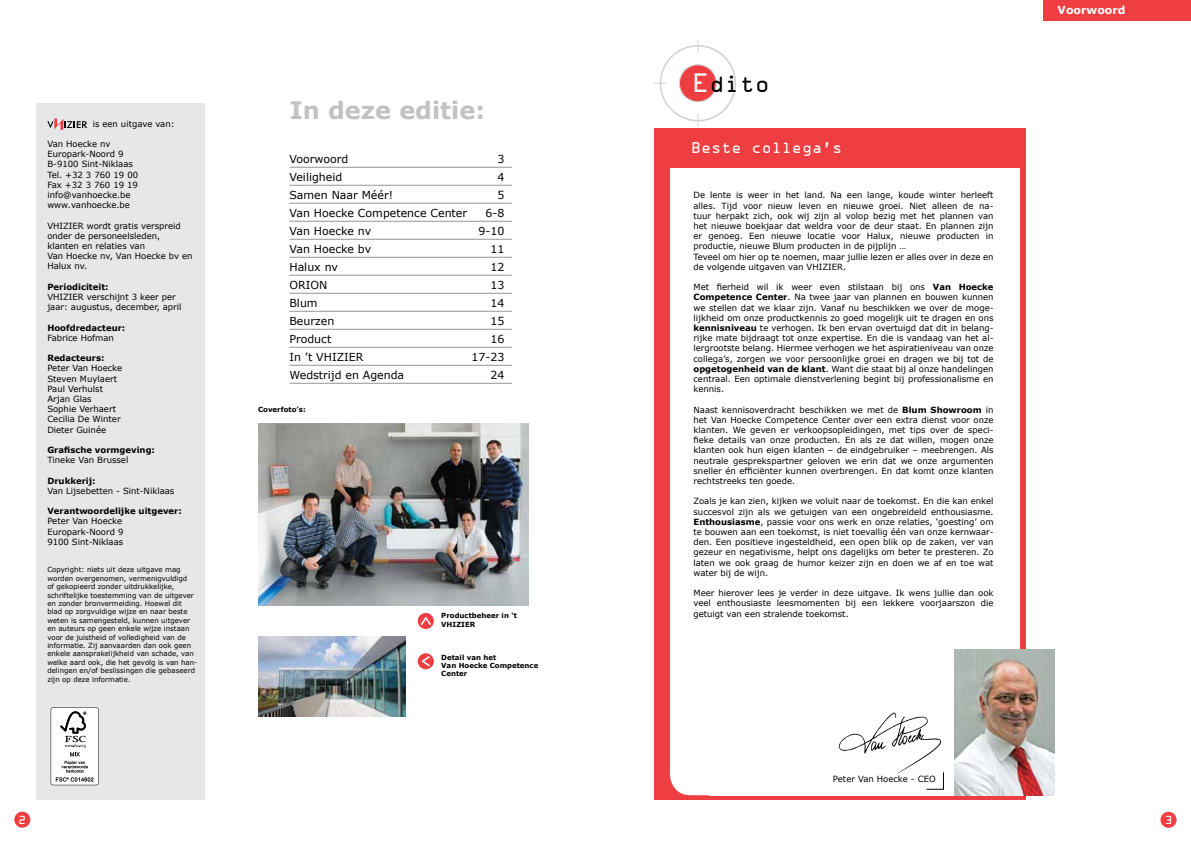
<style>
.page{position:relative;width:1191px;height:842px;background:#fff}
.page>*{position:absolute;margin:0;border:0;box-sizing:border-box;transform-origin:0 0}
.t1{font:700 24px "Verdana";color:#c0c2c4}
.t2{font:21px "OCRA Std";color:#000}
.t3{font:14px "OCRA Std";color:#fff}
.t4{font:11px "Verdana";color:#000}
.t5{font:700 11px "Verdana";color:#fff}
.t6{font:10.5px "OCRA Std";color:#fff}
.t7{font:8.5px/10.2px "Verdana";color:#000}
.t8{font:700 8.5px "Verdana";color:#000}
.t9{font:7px/8.4px "Verdana";color:#000}
.t10{font:700 7px/8.4px "Verdana";color:#000}
.s1{font-size:24px;color:#fff}
.s2{font-weight:700}
</style>
<div class="page">
<div style="left:1160px;top:812px;width:16px;height:16px;background:#ef3e42;border-radius:50%"></div>
<div style="left:14px;top:812px;width:16px;height:16px;background:#ef3e42;border-radius:50%"></div>
<div style="left:1043px;top:0;width:148px;height:21px;background:#ef3e42"></div>
<div style="left:418px;top:613px;width:16px;height:16px;background:#ef3e42;border-radius:50%"></div>
<svg style="left:421px;top:617px;width:10px;height:8px"></svg>
<div style="left:418px;top:653px;width:16px;height:16px;background:#ef3e42;border-radius:50%"></div>
<svg style="left:422px;top:656px;width:8px;height:10px"></svg>
<img style="left:258px;top:637px;width:147px;height:79px">
<div style="left:654px;top:128px;width:371px;height:671px;background:#ef3e42"></div>
<div style="left:670px;top:751px;width:451px;height:44px;background:#fff;border-radius:21px"></div>
<div style="left:670px;top:168px;width:349px;height:605px;background:#fff"></div>
<img style="left:954px;top:649px;width:100px;height:146px">
<svg style="left:926px;top:775px;width:17px;height:14px"></svg>
<div style="left:659px;top:45px;width:77px;height:76px;border:2px solid #d1d3d4;border-radius:50%"></div>
<div style="left:679px;top:65px;width:37px;height:37px;background:#ef3e42;border-radius:50%"></div>
<div style="left:679px;top:64px;width:38px;height:38px;border:1px solid #d1d3d4;border-radius:50%"></div>
<svg style="left:697px;top:40px;width:1px;height:13px"></svg>
<svg style="left:697px;top:114px;width:1px;height:13px"></svg>
<svg style="left:654px;top:83px;width:12px;height:1px"></svg>
<div style="left:36px;top:103px;width:168px;height:696px;background:#e6e7e8"></div>
<svg style="left:47px;top:118px;width:40px;height:12px"></svg>
<hr style="left:289px;top:167px;width:223px;height:1px;background:#939598">
<hr style="left:289px;top:185px;width:223px;height:1px;background:#939598">
<hr style="left:289px;top:203px;width:223px;height:1px;background:#939598">
<hr style="left:289px;top:221px;width:223px;height:1px;background:#939598">
<hr style="left:289px;top:239px;width:223px;height:1px;background:#939598">
<hr style="left:289px;top:257px;width:223px;height:1px;background:#939598">
<hr style="left:289px;top:275px;width:223px;height:1px;background:#939598">
<hr style="left:289px;top:293px;width:223px;height:1px;background:#939598">
<hr style="left:289px;top:311px;width:223px;height:1px;background:#939598">
<hr style="left:289px;top:329px;width:223px;height:1px;background:#939598">
<hr style="left:289px;top:347px;width:223px;height:1px;background:#939598">
<hr style="left:289px;top:365px;width:223px;height:1px;background:#939598">
<hr style="left:289px;top:383px;width:223px;height:1px;background:#939598">
<img style="left:838px;top:712px;width:106px;height:63px">
<svg style="left:51px;top:707px;width:48px;height:78px;background:#ddd"></svg>
<img style="left:258px;top:424px;width:270px;height:182px">
<p class="t7" style="left:93px;top:118px;width:83px">is een uitgave van:</p>
<p class="t7" style="left:47px;top:139px;width:92px">Van Hoecke nv<br>Europark-Noord 9<br>B-9100 Sint-Niklaas<br>Tel. +32 3 760 19 00<br>Fax +32 3 760 19 19 info@vanhoecke.be www.vanhoecke.be</p>
<p class="t7" style="left:47px;top:220px;width:147px">VHIZIER wordt gratis verspreid onder de personeelsleden, klanten en relaties van<br>Van Hoecke nv, Van Hoecke bv en<br>Halux nv.</p>
<p class="t8" style="left:47px;top:281px;width:63px">Periodiciteit:</p>
<p class="t7" style="left:47px;top:292px;width:136px">VHIZIER verschijnt 3 keer per jaar: augustus, december, april</p>
<p class="t8" style="left:47px;top:321px;width:80px">Hoofdredacteur:</p>
<p class="t7" style="left:47px;top:332px;width:68px">Fabrice Hofman</p>
<p class="t8" style="left:47px;top:352px;width:59px">Redacteurs:</p>
<p class="t7" style="left:47px;top:363px;width:76px">Peter Van Hoecke<br>Steven Muylaert<br>Paul Verhulst<br>Arjan Glas<br>Sophie Verhaert<br>Cecilia De Winter<br>Dieter Guinée</p>
<p class="t8" style="left:47px;top:444px;width:109px">Grafische vormgeving:</p>
<p class="t7" style="left:47px;top:455px;width:82px">Tineke Van Brussel</p>
<p class="t8" style="left:47px;top:474px;width:50px">Drukkerij:</p>
<p class="t7" style="left:47px;top:485px;width:128px">Van Lijsebetten - Sint-Niklaas</p>
<p class="t8" style="left:47px;top:505px;width:136px">Verantwoordelijke uitgever:</p>
<p class="t7" style="left:47px;top:516px;width:78px">Peter Van Hoecke<br>Europark-Noord 9<br>9100 Sint-Niklaas</p>
<p class="t9" style="left:47px;top:566px;width:151px">Copyright: niets uit deze uitgave mag worden overgenomen, vermenigvuldigd<br>of gekopieerd zonder uitdrukkelijke, schriftelijke toestemming van de uitgever en zonder bronvermelding. Hoewel dit blad op zorgvuldige wijze en naar beste weten is samengesteld, kunnen uitgever en auteurs op geen enkele wijze instaan voor de juistheid of volledigheid van de informatie. Zij aanvaarden dan ook geen enkele aansprakelijkheid van schade, van welke aard ook, die het gevolg is van han&shy;delingen en/of beslissingen die gebaseerd zijn op deze informatie.</p>
<h1 class="t1" style="left:290px;top:94px;width:197px">In deze editie:</h1>
<p class="t4" style="left:289px;top:151px;width:60px">Voorwoord</p>
<p class="t4" style="left:497px;top:151px;width:8px">3</p>
<p class="t4" style="left:289px;top:169px;width:54px">Veiligheid</p>
<p class="t4" style="left:497px;top:169px;width:8px">4</p>
<p class="t4" style="left:289px;top:187px;width:105px">Samen Naar Méér!</p>
<p class="t4" style="left:497px;top:187px;width:8px">5</p>
<p class="t4" style="left:289px;top:205px;width:179px">Van Hoecke Competence Center</p>
<p class="t4" style="left:485px;top:205px;width:20px">6-8</p>
<p class="t4" style="left:289px;top:223px;width:83px">Van Hoecke nv</p>
<p class="t4" style="left:478px;top:223px;width:27px">9-10</p>
<p class="t4" style="left:289px;top:241px;width:83px">Van Hoecke bv</p>
<p class="t4" style="left:490px;top:241px;width:15px">11</p>
<p class="t4" style="left:289px;top:259px;width:50px">Halux nv</p>
<p class="t4" style="left:490px;top:259px;width:15px">12</p>
<p class="t4" style="left:289px;top:277px;width:39px">ORION</p>
<p class="t4" style="left:490px;top:277px;width:15px">13</p>
<p class="t4" style="left:289px;top:295px;width:30px">Blum</p>
<p class="t4" style="left:490px;top:295px;width:15px">14</p>
<p class="t4" style="left:289px;top:313px;width:46px">Beurzen</p>
<p class="t4" style="left:490px;top:313px;width:15px">15</p>
<p class="t4" style="left:289px;top:331px;width:43px">Product</p>
<p class="t4" style="left:490px;top:331px;width:15px">16</p>
<p class="t4" style="left:289px;top:349px;width:76px">In ’t VHIZIER</p>
<p class="t4" style="left:471px;top:349px;width:34px">17-23</p>
<p class="t4" style="left:289px;top:367px;width:116px">Wedstrijd en Agenda</p>
<p class="t4" style="left:490px;top:367px;width:15px">24</p>
<p class="t10" style="left:258px;top:405px;width:49px">Coverfoto’s:</p>
<p class="t10" style="left:441px;top:611px;width:77px">Productbeheer in ‘t<br>VHIZIER</p>
<p class="t10" style="left:441px;top:653px;width:98px">Detail van het<br>Van Hoecke Competence<br>Center</p>
<h2 class="t2" style="left:692px;top:74px;width:79px"><span class="s1">E</span>dito</h2>
<h3 class="t3" style="left:691px;top:141px;width:153px">Beste collega’s</h3>
<p class="t7" style="left:693px;top:190px;width:301px">De lente is weer in het land. Na een lange, koude winter herleeft alles. Tijd voor nieuw leven en nieuwe groei. Niet alleen de na&shy;tuur herpakt zich, ook wij zijn al volop bezig met het plannen van het nieuwe boekjaar dat weldra voor de deur staat. En plannen zijn er genoeg. Een nieuwe locatie voor Halux, nieuwe producten in productie, nieuwe Blum producten in de pijplijn …<br>Teveel om hier op te noemen, maar jullie lezen er alles over in deze en de volgende uitgaven van VHIZIER.</p>
<p class="t7" style="left:693px;top:282px;width:301px;text-align:justify">Met fierheid wil ik weer even stilstaan bij ons <span class="s2">Van Hoecke Competence Center</span>. Na twee jaar van plannen en bouwen kunnen we stellen dat we klaar zijn. Vanaf nu beschikken we over de moge&shy;lijkheid om onze productkennis zo goed mogelijk uit te dragen en ons <span class="s2">kennisniveau</span> te verhogen. Ik ben ervan overtuigd dat dit in belang&shy;rijke mate bijdraagt tot onze expertise. En die is vandaag van het al&shy;lergrootste belang. Hiermee verhogen we het aspiratieniveau van onze collega’s, zorgen we voor persoonlijke groei en dragen we bij tot de <span class="s2">opgetogenheid van de klant</span>. Want die staat bij al onze handelingen centraal. Een optimale dienstverlening begint bij professionalisme en kennis.</p>
<p class="t7" style="left:693px;top:404px;width:302px;text-align:justify">Naast kennisoverdracht beschikken we met de <span class="s2">Blum Showroom</span> in het Van Hoecke Competence Center over een extra dienst voor onze klanten. We geven er verkoopsopleidingen, met tips over de speci&shy;fieke details van onze producten. En als ze dat willen, mogen onze klanten ook hun eigen klanten – de eindgebruiker – meebrengen. Als neutrale gesprekspartner geloven we erin dat we onze argumenten sneller én efficiënter kunnen overbrengen. En dat komt onze klanten rechtstreeks ten goede.</p>
<p class="t7" style="left:693px;top:496px;width:301px;text-align:justify">Zoals je kan zien, kijken we voluit naar de toekomst. En die kan enkel succesvol zijn als we getuigen van een ongebreideld enthousiasme.<br><span class="s2">Enthousiasme</span>, passie voor ons werk en onze relaties, ‘goesting’ om te bouwen aan een toekomst, is niet toevallig één van onze kernwaar&shy;den. Een positieve ingesteldheid, een open blik op de zaken, ver van gezeur en negativisme, helpt ons dagelijks om beter te presteren. Zo laten we ook graag de humor keizer zijn en doen we af en toe wat water bij de wijn.</p>
<p class="t7" style="left:693px;top:588px;width:301px;text-align:justify">Meer hierover lees je verder in deze uitgave. Ik wens jullie dan ook veel enthousiaste leesmomenten bij een lekkere voorjaarszon die getuigt van een stralende toekomst.</p>
<p class="t7" style="left:833px;top:773px;width:104px">Peter Van Hoecke - CEO</p>
<p class="t5" style="left:1057px;top:3px;width:70px">Voorwoord</p>
<p class="t6" style="left:19px;top:815px;width:9px">2</p>
<p class="t6" style="left:1164px;top:815px;width:9px">3</p>
</div>
